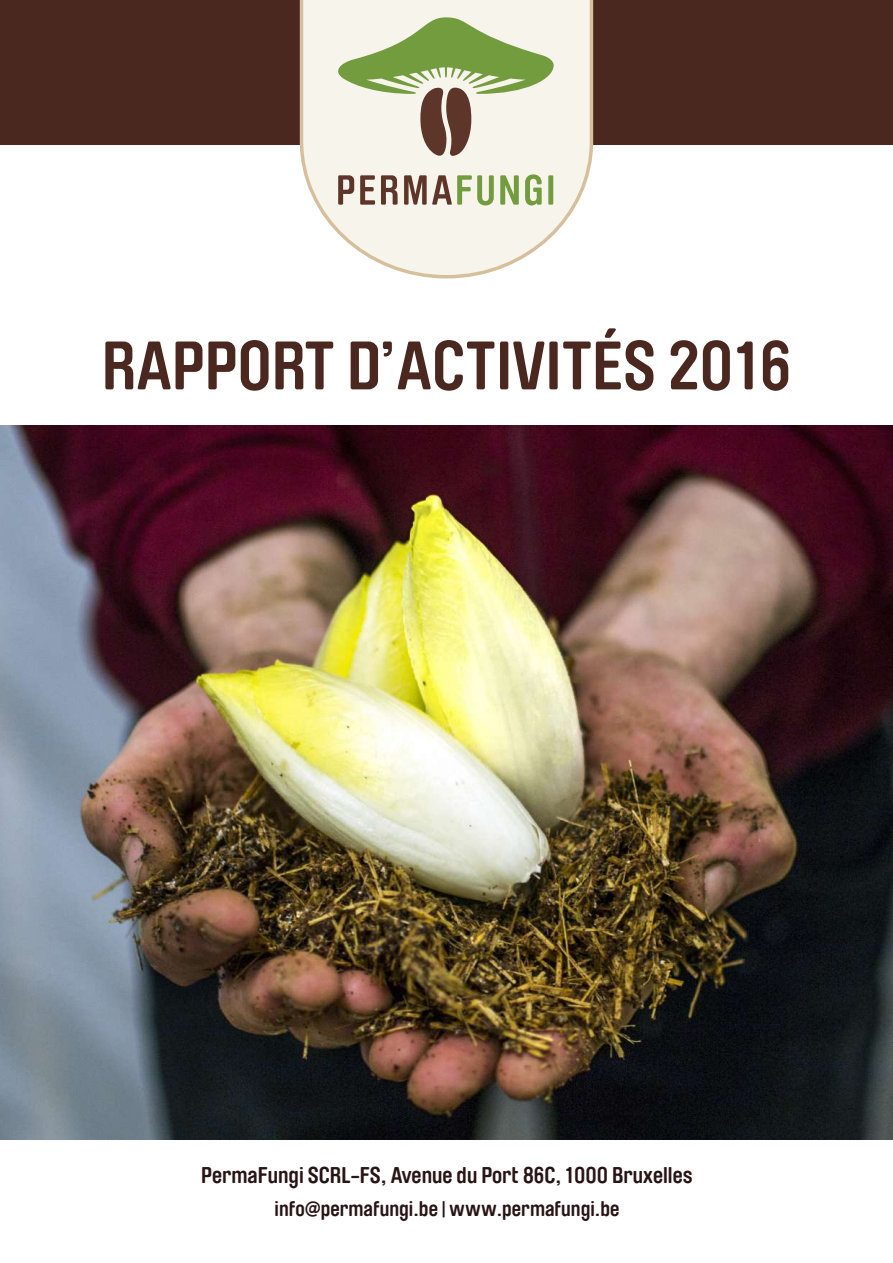
<style>
.page{position:relative;width:893px;height:1263px;background:#fff}
.page>*{position:absolute;margin:0;border:0;box-sizing:border-box;transform-origin:0 0}
.t1{font:700 67.5px "Brauer Neue";color:#4a281f}
.t2{font:700 22.5px "Brauer Neue";color:#281414}
.t3{font:700 21px "Brauer Neue";color:#281414}
</style>
<div class="page">
<div style="left:0;top:0;width:893px;height:145px;background:#4a281f"></div>
<svg style="left:299px;top:0;width:295px;height:279px"></svg>
<svg style="left:338px;top:175px;width:16px;height:30px"></svg>
<svg style="left:360px;top:175px;width:15px;height:30px"></svg>
<svg style="left:381px;top:175px;width:17px;height:30px"></svg>
<svg style="left:404px;top:175px;width:90px;height:30px;background:#b2ad93"></svg>
<svg style="left:500px;top:175px;width:19px;height:30px"></svg>
<svg style="left:525px;top:174px;width:17px;height:31px"></svg>
<div style="left:548px;top:175px;width:5px;height:30px;background:#739c3e"></div>
<svg style="left:335px;top:17px;width:219px;height:142px;background:#c5cbab"></svg>
<img style="left:0;top:425px;width:893px;height:714px">
<h1 class="t1" style="left:102px;top:327px;width:691px">RAPPORT D’ACTIVITÉS 2016</h1>
<p class="t2" style="left:201px;top:1162px;width:493px">PermaFungi SCRL-FS, Avenue du Port 86C, 1000 Bruxelles</p>
<p class="t3" style="left:275px;top:1196px;width:346px">info@permafungi.be | www.permafungi.be</p>
</div>
